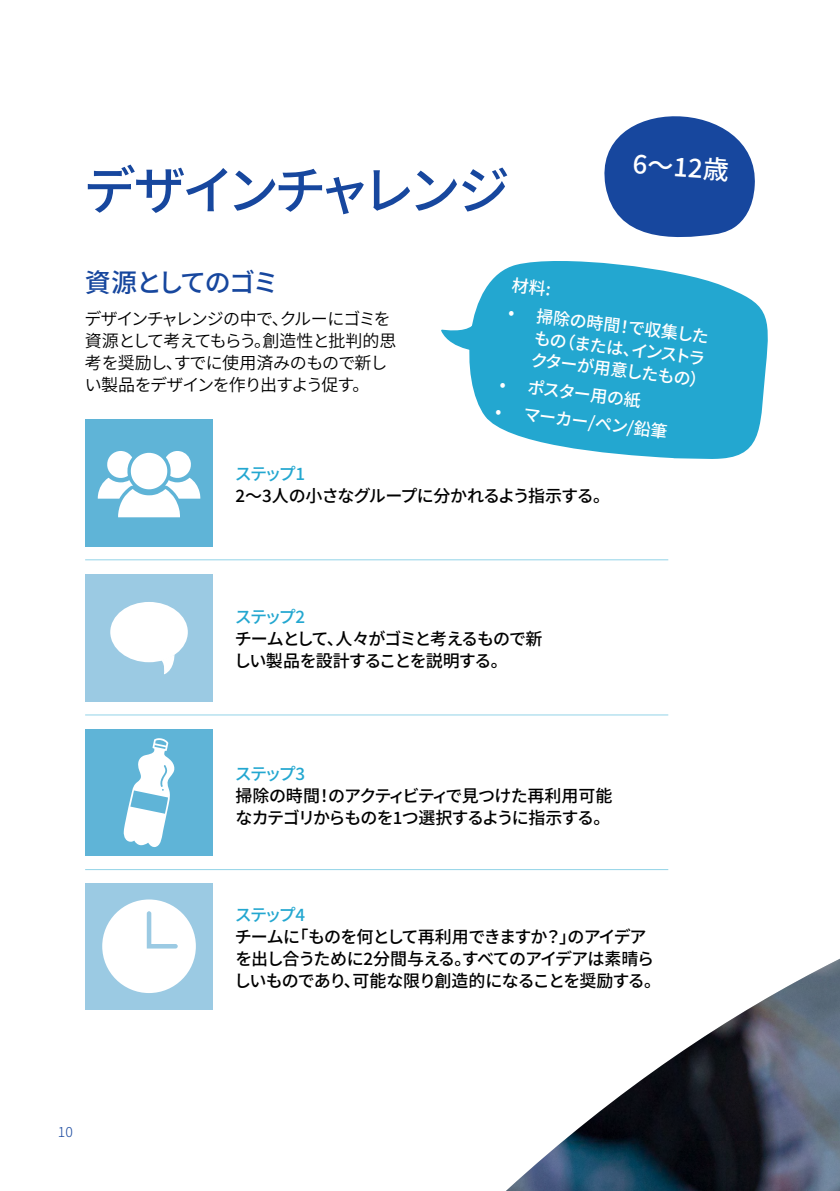
<style>
.page{position:relative;width:840px;height:1191px;background:#fff}
.page>*{position:absolute;margin:0;border:0;box-sizing:border-box;transform-origin:0 0}
.t1{font:500 52px "Source Han Sans JP";letter-spacing:-.1em;color:#17479e}
.t2{font:500 26px "Source Han Sans JP";letter-spacing:-.06em;color:#17479e}
.t3{font:500 26px "Source Han Sans JP";color:#fff}
.t4{font:500 17px/22px "Source Han Sans JP";letter-spacing:-.06em;color:#000}
.t5{font:17px/22px "Source Han Sans JP";letter-spacing:-.055em;color:#000}
.t6{font:500 17px/22px "Source Han Sans JP";color:#fff}
.t7{font:500 17px "Source Han Sans JP";letter-spacing:-.035em;color:#000}
.t8{font:500 17px "Source Han Sans JP";letter-spacing:-.125em;color:#23a7d0}
.t9{font:300 14px "Source Han Sans JP";color:#17479e}
</style>
<div class="page">
<img style="left:506px;top:959px;width:333px;height:232px">
<hr style="left:85px;top:559px;width:583px;height:1px;background:#23a7d0">
<hr style="left:85px;top:714px;width:583px;height:1px;background:#23a7d0">
<hr style="left:85px;top:869px;width:583px;height:1px;background:#23a7d0">
<div style="left:85px;top:419px;width:128px;height:128px;background:#5fb4d7"></div>
<svg style="left:98px;top:451px;width:102px;height:66px"></svg>
<div style="left:85px;top:574px;width:128px;height:127px;background:#9bcae3"></div>
<div style="left:110px;top:602px;width:78px;height:60px;background:#fff;border-radius:50%"></div>
<svg style="left:161px;top:655px;width:13px;height:19px"></svg>
<div style="left:85px;top:728px;width:128px;height:128px;background:#5fb4d7"></div>
<svg style="left:124px;top:738px;width:51px;height:109px"></svg>
<div style="left:85px;top:883px;width:128px;height:127px;background:#9bcae3"></div>
<svg style="left:102px;top:899px;width:94px;height:94px"></svg>
<svg style="left:469px;top:261px;width:299px;height:198px;background:#43b4d6"></svg>
<svg style="left:441px;top:326px;width:43px;height:26px"></svg>
<svg style="left:604px;top:116px;width:151px;height:122px"></svg>
<svg style="left:511px;top:277px;width:38px;height:19px"></svg>
<h1 class="t1" style="left:84px;top:161px;width:427px">デザインチャレンジ</h1>
<h2 class="t3" style="left:633px;top:149px;width:98px;rotate:4deg">6～12歳</h2>
<h2 class="t2" style="left:85px;top:268px;width:195px">資源としてのゴミ</h2>
<p class="t5" style="left:84px;top:308px;width:313px">デザインチャレンジの中で、クルーにゴミを資源として考えてもらう。創造性と批判的思考を奨励し、すでに使用済みのもので新しい製品をデザインを作り出すよう促す。</p>
<p class="t6" style="left:537px;top:305px;width:178px;text-indent:-28px;rotate:7deg">• 掃除の時間！で収集したもの（または、インストラクターが用意したもの）</p>
<p class="t6" style="left:501px;top:373px;width:143px;rotate:7deg">• ポスター用の紙</p>
<p class="t6" style="left:496px;top:400px;width:175px;rotate:7deg">• マーカー/ペン/鉛筆</p>
<p class="t8" style="left:234px;top:464px;width:72px">ステップ1</p>
<p class="t7" style="left:235px;top:486px;width:376px">2〜3人の小さなグループに分かれるよう指示する。</p>
<p class="t8" style="left:234px;top:607px;width:72px">ステップ2</p>
<p class="t4" style="left:234px;top:628px;width:309px">チームとして、人々がゴミと考えるもので新しい製品を設計することを説明する。</p>
<p class="t8" style="left:234px;top:764px;width:72px">ステップ3</p>
<p class="t4" style="left:235px;top:785px;width:378px">掃除の時間！のアクティビティで見つけた再利用可能なカテゴリからものを1つ選択するように指示する。</p>
<p class="t8" style="left:234px;top:905px;width:72px">ステップ4</p>
<p class="t4" style="left:234px;top:926px;width:428px">チームに「ものを何として再利用できますか？」のアイデアを出し合うために2分間与える。すべてのアイデアは素晴らしいものであり、可能な限り創造的になることを奨励する。</p>
<p class="t9" style="left:58px;top:1123px;width:16px">10</p>
</div>
